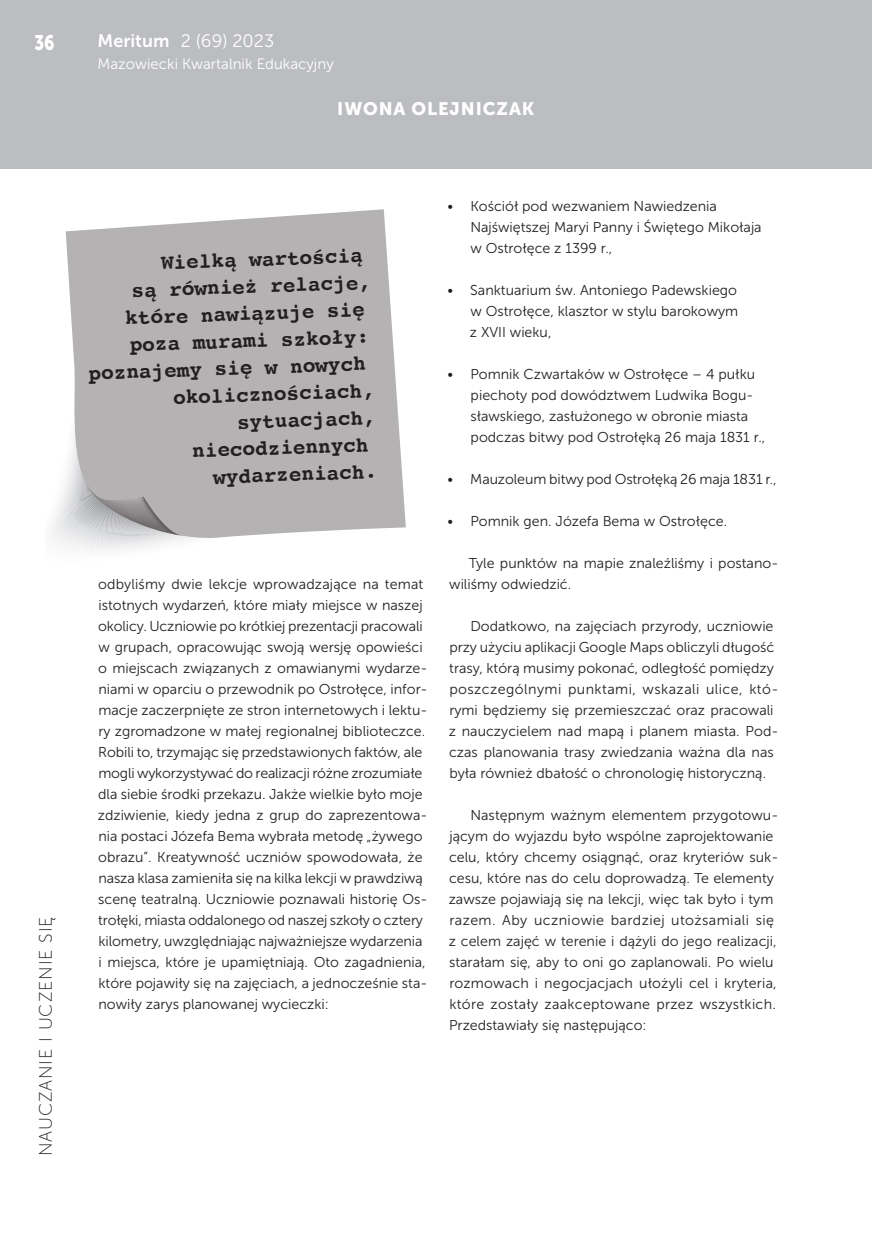
<style>
.page{position:relative;width:872px;height:1234px;background:#fff}
.page>*{position:absolute;margin:0;border:0;box-sizing:border-box;transform-origin:0 0}
.t1{font:700 21px "Courier";color:#231f20}
.t2{font:21px "Museo Sans 900";color:#fff;scale:.8 1}
.t3{font:18px "Museo Sans 100";letter-spacing:.05em;color:#231f20}
.t4{font:18px "Museo Sans 300";color:#fff}
.t5{font:18px "Museo Sans 900";letter-spacing:.05em;color:#fff}
.t6{font:15px "Museo Sans 300";color:#fff}
.t7{font:14.25px/21px "Museo Sans 300";color:#231f20}
.s1{font-family:"Museo Sans 700"}
</style>
<div class="page">
<div style="left:0;top:0;width:872px;height:169px;background:#bcbdc0"></div>
<svg style="left:66px;top:209px;width:340px;height:328px;background:#bcbabb"></svg>
<svg style="left:51px;top:325px;width:181px;height:226px;background:#c0bfc0"></svg>
<h1 class="t2" style="left:34px;top:30px;width:27px">36</h1>
<p class="t4" style="left:98px;top:31px;width:178px"><span class="s1">Meritum</span> 2 (69) 2023</p>
<p class="t6" style="left:98px;top:56px;width:238px">Mazowiecki Kwartalnik Edukacyjny</p>
<p class="t5" style="left:337px;top:99px;width:198px">IWONA OLEJNICZAK</p>
<p class="t3" style="left:36px;top:1156px;width:241px;rotate:-90deg">NAUCZANIE I UCZENIE SIĘ</p>
<h1 class="t1" style="left:160px;top:245px;width:203px;rotate:-2deg">Wielką wartością</h1>
<h1 class="t1" style="left:131px;top:273px;width:241px;rotate:-2deg">są również relacje,</h1>
<h1 class="t1" style="left:125px;top:301px;width:241px;rotate:-2deg">które nawiązuje się</h1>
<h1 class="t1" style="left:129px;top:328px;width:241px;rotate:-2deg">poza murami szkoły:</h1>
<h1 class="t1" style="left:88px;top:356px;width:279px;rotate:-2deg">poznajemy się w nowych</h1>
<h1 class="t1" style="left:173px;top:380px;width:203px;rotate:-2deg">okolicznościach,</h1>
<h1 class="t1" style="left:236px;top:405px;width:140px;rotate:-2deg">sytuacjach,</h1>
<h1 class="t1" style="left:192px;top:433px;width:178px;rotate:-2deg">niecodziennych</h1>
<h1 class="t1" style="left:213px;top:460px;width:165px;rotate:-2deg">wydarzeniach.</h1>
<p class="t7" style="left:98px;top:573px;width:331px">odbyliśmy dwie lekcje wprowadzające na temat istotnych wydarzeń, które miały miejsce w naszej okolicy. Uczniowie po krótkiej prezentacji pracowali w grupach, opracowując swoją wersję opowieści o miejscach związanych z omawianymi wydarze&shy;niami w oparciu o przewodnik po Ostrołęce, infor&shy;macje zaczerpnięte ze stron internetowych i lektu&shy;ry zgromadzone w małej regionalnej biblioteczce.<br>Robili to, trzymając się przedstawionych faktów, ale mogli wykorzystywać do realizacji różne zrozumiałe dla siebie środki przekazu. Jakże wielkie było moje zdziwienie, kiedy jedna z grup do zaprezentowa&shy;nia postaci Józefa Bema wybrała metodę „żywego obrazu”. Kreatywność uczniów spowodowała, że nasza klasa zamieniła się na kilka lekcji w prawdziwą scenę teatralną. Uczniowie poznawali historię Os&shy;trołęki, miasta oddalonego od naszej szkoły o cztery kilometry, uwzględniając najważniejsze wydarzenia i miejsca, które je upamiętniają. Oto zagadnienia, które pojawiły się na zajęciach, a jednocześnie sta&shy;nowiły zarys planowanej wycieczki:</p>
<p class="t7" style="left:470px;top:195px;width:293px;text-indent:-23px">• Kościół pod wezwaniem Nawiedzenia<br>Najświętszej Maryi Panny i Świętego Mikołaja w Ostrołęce z 1399 r.,</p>
<p class="t7" style="left:470px;top:279px;width:270px;text-align:justify;text-indent:-22px">• Sanktuarium św. Antoniego Padewskiego w Ostrołęce, klasztor w stylu barokowym z XVII wieku,</p>
<p class="t7" style="left:470px;top:363px;width:296px;text-indent:-23px">• Pomnik Czwartaków w Ostrołęce – 4 pułku piechoty pod dowództwem Ludwika Bogu&shy;sławskiego, zasłużonego w obronie miasta podczas bitwy pod Ostrołęką 26 maja 1831 r.,</p>
<p class="t7" style="left:447px;top:468px;width:331px">• Mauzoleum bitwy pod Ostrołęką 26 maja 1831 r.,</p>
<p class="t7" style="left:447px;top:510px;width:281px">• Pomnik gen. Józefa Bema w Ostrołęce.</p>
<p class="t7" style="left:449px;top:552px;width:331px;text-indent:20px">Tyle punktów na mapie znaleźliśmy i postano&shy;wiliśmy odwiedzić.</p>
<p class="t7" style="left:449px;top:615px;width:331px;text-indent:22px">Dodatkowo, na zajęciach przyrody, uczniowie przy użyciu aplikacji Google Maps obliczyli długość trasy, którą musimy pokonać, odległość pomiędzy poszczególnymi punktami, wskazali ulice, któ&shy;rymi będziemy się przemieszczać oraz pracowali z nauczycielem nad mapą i planem miasta. Pod&shy;czas planowania trasy zwiedzania ważna dla nas była również dbałość o chronologię historyczną.</p>
<p class="t7" style="left:449px;top:804px;width:331px;text-indent:22px">Następnym ważnym elementem przygotowu&shy;jącym do wyjazdu było wspólne zaprojektowanie celu, który chcemy osiągnąć, oraz kryteriów suk&shy;cesu, które nas do celu doprowadzą. Te elementy zawsze pojawiają się na lekcji, więc tak było i tym razem. Aby uczniowie bardziej utożsamiali się z celem zajęć w terenie i dążyli do jego realizacji, starałam się, aby to oni go zaplanowali. Po wielu rozmowach i negocjacjach ułożyli cel i kryteria, które zostały zaakceptowane przez wszystkich.<br>Przedstawiały się następująco:</p>
</div>
